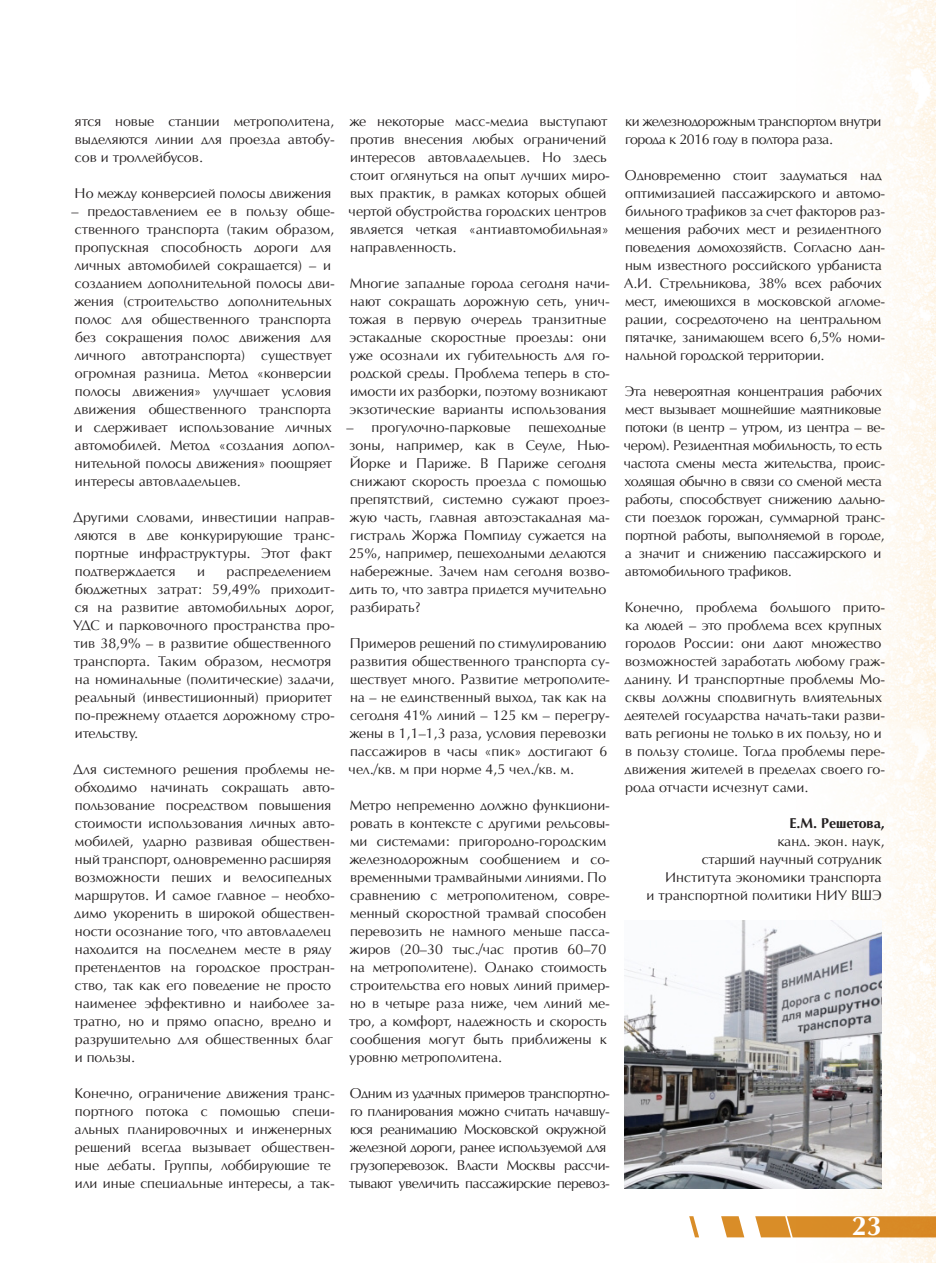
<style>
.page{position:relative;width:936px;height:1263px;background:#fff}
.page>*{position:absolute;margin:0;border:0;box-sizing:border-box;transform-origin:0 0}
.t1{font:700 27px "AG Opus High Resolution";color:#fff}
.t2{font:14.25px/18px "AG Opus High Resolution";color:#231f20}
.t3{font:14.25px/18px "AG Opus High Resolution";letter-spacing:-.02em;color:#231f20}
.t4{font:14.25px/18px "AG Opus High Resolution";letter-spacing:-.03em;color:#231f20}
.t5{font:700 14.25px "AG Opus High Resolution";color:#231f20}
</style>
<div class="page">
<img style="left:796px;top:0;width:139px;height:1263px">
<svg style="left:689px;top:1216px;width:246px;height:21px"></svg>
<img style="left:624px;top:920px;width:257px;height:268px">
<p class="t2" style="left:75px;top:112px;width:261px;text-align:justify">ятся новые станции метрополитена, выделяются линии для проезда автобу&shy;сов и троллейбусов.</p>
<p class="t2" style="left:75px;top:184px;width:258px">Но между конверсией полосы движения</p>
<p class="t2" style="left:71px;top:202px;width:265px">– предоставлением ее в пользу обще&shy;ственного транспорта (таким образом, пропускная способность дороги для личных автомобилей сокращается) – и созданием дополнительной полосы дви&shy;жения (строительство дополнительных полос для общественного транспорта без сокращения полос движения для личного автотранспорта) существует огромная разница. Метод «конверсии полосы движения» улучшает условия движения общественного транспорта и сдерживает использование личных автомобилей. Метод «создания допол&shy;нительной полосы движения» поощряет интересы автовладельцев.</p>
<p class="t2" style="left:74px;top:508px;width:263px">Другими словами, инвестиции направ&shy;ляются в две конкурирующие транс&shy;портные инфраструктуры. Этот факт подтверждается</p>
<p class="t2" style="left:73px;top:562px;width:263px;text-indent:153px">распределением бюджетных затрат: 59,49% приходит&shy;ся на развитие автомобильных дорог, УДС и парковочного пространства про&shy;тив 38,9% – в развитие общественного транспорта. Таким образом, несмотря на номинальные (политические) задачи, реальный (инвестиционный) приоритет по-прежнему отдается дорожному стро&shy;ительству.</p>
<p class="t2" style="left:74px;top:760px;width:263px">Для системного решения проблемы не&shy;обходимо начинать сокращать авто&shy;пользование посредством повышения стоимости использования личных авто&shy;мобилей, ударно развивая обществен&shy;ный транспорт, одновременно расширяя возможности пеших и велосипедных маршрутов. И самое главное – необхо&shy;димо укоренить в широкой обществен&shy;ности осознание того, что автовладелец находится на последнем месте в ряду претендентов на городское простран&shy;ство, так как его поведение не просто наименее эффективно и наиболее за&shy;тратно, но и прямо опасно, вредно и разрушительно для общественных благ и пользы.</p>
<p class="t2" style="left:75px;top:1084px;width:262px">Конечно, ограничение движения транс&shy;портного потока с помощью специ&shy;альных планировочных и инженерных решений всегда вызывает обществен&shy;ные дебаты. Группы, лоббирующие те или иные специальные интересы, а так-</p>
<p class="t2" style="left:197px;top:562px;width:9px">и</p>
<p class="t2" style="left:348px;top:112px;width:263px">же некоторые масс-медиа выступают против внесения любых ограничений интересов автовладельцев. Но здесь стоит оглянуться на опыт лучших миро&shy;вых практик, в рамках которых общей чертой обустройства городских центров является четкая «антиавтомобильная» направленность.</p>
<p class="t2" style="left:349px;top:274px;width:262px">Многие западные города сегодня начи&shy;нают сокращать дорожную сеть, унич&shy;тожая в первую очередь транзитные эстакадные скоростные проезды: они уже осознали их губительность для го&shy;родской среды. Проблема теперь в сто&shy;имости их разборки, поэтому возникают экзотические варианты использования</p>
<p class="t2" style="left:346px;top:418px;width:165px">– прогулочно-парковые</p>
<p class="t2" style="left:349px;top:418px;width:263px;text-indent:180px">пешеходные зоны, например, как в Сеуле, Нью-<br>Йорке и Париже. В Париже сегодня снижают скорость проезда с помощью препятствий, системно сужают проез&shy;жую часть, главная автоэстакадная ма&shy;гистраль Жоржа Помпиду сужается на<br>25%, например, пешеходными делаются набережные. Зачем нам сегодня возво&shy;дить то, что завтра придется мучительно разбирать?</p>
<p class="t2" style="left:348px;top:634px;width:263px">Примеров решений по стимулированию развития общественного транспорта су&shy;ществует много. Развитие метрополите&shy;на – не единственный выход, так как на сегодня 41% линий – 125 км – перегру&shy;жены в 1,1–1,3 раза, условия перевозки пассажиров в часы «пик» достигают 6 чел./кв. м при норме 4,5 чел./кв. м.</p>
<p class="t2" style="left:349px;top:796px;width:262px">Метро непременно должно функциони&shy;ровать в контексте с другими рельсовы&shy;ми системами: пригородно-городским железнодорожным сообщением и со&shy;временными трамвайными линиями. По сравнению с метрополитеном, совре&shy;менный скоростной трамвай способен перевозить не намного меньше пасса&shy;жиров (20–30 тыс./час против 60–70 на метрополитене). Однако стоимость строительства его новых линий пример&shy;но в четыре раза ниже, чем линий ме&shy;тро, а комфорт, надежность и скорость сообщения могут быть приближены к уровню метрополитена.</p>
<p class="t4" style="left:349px;top:1084px;width:262px">Одним из удачных примеров транспортно&shy;го планирования можно считать начавшу&shy;юся реанимацию Московской окружной железной дороги, ранее используемой для грузоперевозок. Власти Москвы рассчи&shy;тывают увеличить пассажирские перевоз-</p>
<p class="t4" style="left:625px;top:112px;width:258px">ки железнодорожным транспортом внутри города к 2016 году в полтора раза.</p>
<p class="t2" style="left:624px;top:166px;width:262px">Одновременно стоит задуматься над оптимизацией пассажирского и автомо&shy;бильного трафиков за счет факторов раз&shy;мещения рабочих мест и резидентного поведения домохозяйств. Согласно дан&shy;ным известного российского урбаниста А.И. Стрельникова, 38% всех рабочих мест, имеющихся в московской агломе&shy;рации, сосредоточено на центральном пятачке, занимающем всего 6,5% номи&shy;нальной городской территории.</p>
<p class="t3" style="left:623px;top:382px;width:263px">Эта невероятная концентрация рабочих мест вызывает мощнейшие маятниковые потоки (в центр – утром, из центра – ве&shy;чером). Резидентная мобильность, то есть частота смены места жительства, проис&shy;ходящая обычно в связи со сменой места работы, способствует снижению дально&shy;сти поездок горожан, суммарной транс&shy;портной работы, выполняемой в городе, а значит и снижению пассажирского и автомобильного трафиков.</p>
<p class="t2" style="left:624px;top:598px;width:262px">Конечно, проблема большого прито&shy;ка людей – это проблема всех крупных городов России: они дают множество возможностей заработать любому граж&shy;данину. И транспортные проблемы Мо&shy;сквы должны сподвигнуть влиятельных деятелей государства начать-таки разви&shy;вать регионы не только в их пользу, но и в пользу столице. Тогда проблемы пере&shy;движения жителей в пределах своего го&shy;рода отчасти исчезнут сами.</p>
<p class="t5" style="left:789px;top:815px;width:97px">Е.М. Решетова,</p>
<p class="t2" style="left:777px;top:832px;width:109px">канд. экон. наук,</p>
<p class="t2" style="left:701px;top:850px;width:182px">старший научный сотрудник</p>
<p class="t2" style="left:665px;top:868px;width:218px">Института экономики транспорта</p>
<p class="t2" style="left:646px;top:886px;width:236px">и транспортной политики НИУ ВШЭ</p>
<p class="t1" style="left:851px;top:1210px;width:32px">23</p>
</div>
